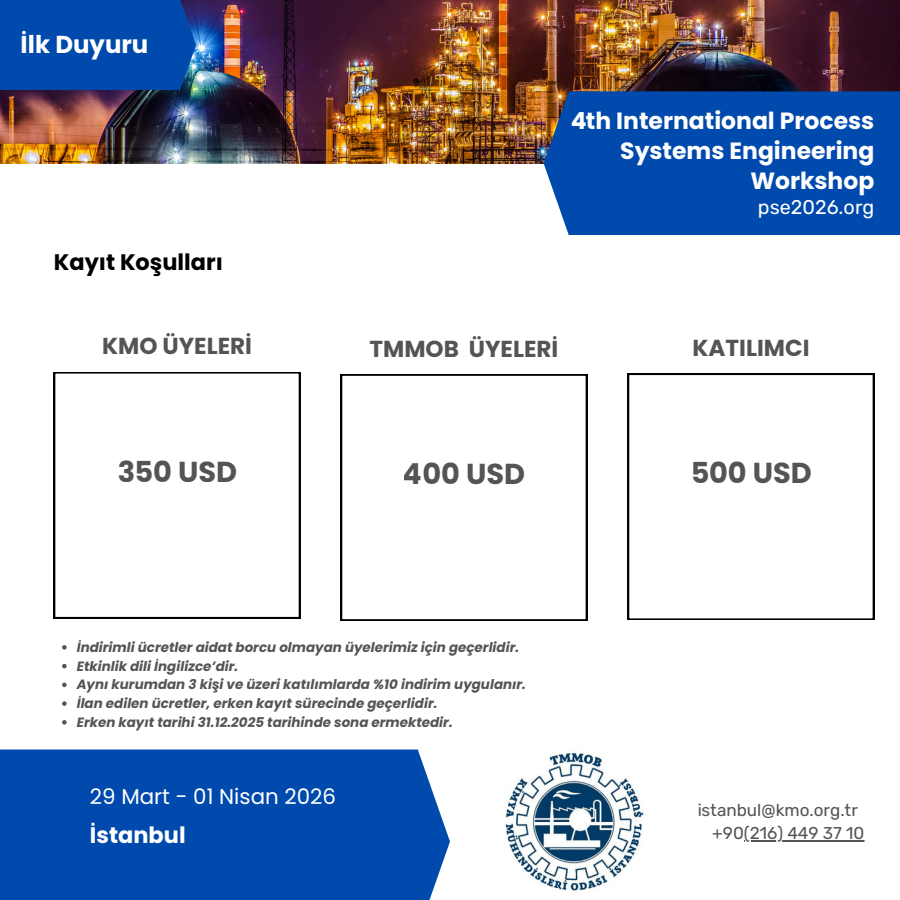
<style>
.page{position:relative;width:900px;height:900px;background:#fff}
.page>*{position:absolute;margin:0;border:0;box-sizing:border-box;transform-origin:0 0}
.t1{font:700 28.9px "Poppins";color:#545454}
.t2{font:700 24.4px "Poppins";color:#fff}
.t3{font:700 23.5px/30.4px "Poppins";color:#fff;text-align:right}
.t4{font:700 23.1px "Poppins";color:#545454}
.t5{font:700 22.4px "Poppins";color:#000}
.t6{font:700 22.4px "Poppins";color:#fff}
.t7{font:21.4px "Poppins";color:#fff}
.t8{font:19.8px "Rubik";color:#fff}
.t9{font:17.1px/23.3px "Rubik";color:#545454}
.t10{font:italic 700 13.4px/18.7px "Poppins";color:#545454}
</style>
<div class="page">
<img style="left:0;top:0;width:900px;height:164px">
<div style="left:544px;top:91px;width:356px;height:144px;background:#004aad"></div>
<div style="left:0;top:0;width:196px;height:90px;background:#004aad"></div>
<div style="left:0;top:750px;width:450px;height:150px;background:#004aad"></div>
<img style="left:505px;top:752px;width:139px;height:140px">
<hr style="left:744px;top:840px;width:120px;height:2px;background:#545454">
<svg style="left:54px;top:372px;width:246px;height:246px"></svg>
<svg style="left:341px;top:374px;width:246px;height:247px"></svg>
<svg style="left:628px;top:374px;width:246px;height:246px"></svg>
<svg style="left:62px;top:645px;width:5px;height:5px"></svg>
<svg style="left:62px;top:664px;width:5px;height:4px"></svg>
<svg style="left:62px;top:683px;width:5px;height:4px"></svg>
<svg style="left:62px;top:701px;width:5px;height:5px"></svg>
<svg style="left:62px;top:720px;width:5px;height:5px"></svg>
<h2 class="t2" style="left:21px;top:27px;width:129px">İlk Duyuru</h2>
<h3 class="t5" style="left:54px;top:246px;width:171px">Kayıt Koşulları</h3>
<h3 class="t4" style="left:102px;top:330px;width:151px">KMO ÜYELERİ</h3>
<h1 class="t1" style="left:117px;top:451px;width:122px">350 USD</h1>
<h3 class="t3" style="left:570px;top:105px;width:306px">4th International Process<br>Systems Engineering<br>Workshop</h3>
<h3 class="t8" style="left:758px;top:196px;width:118px">pse2026.org</h3>
<h3 class="t4" style="left:370px;top:332px;width:190px">TMMOB ÜYELERİ</h3>
<h1 class="t1" style="left:403px;top:454px;width:124px">400 USD</h1>
<h3 class="t4" style="left:693px;top:332px;width:119px">KATILIMCI</h3>
<h1 class="t1" style="left:690px;top:453px;width:123px">500 USD</h1>
<p class="t10" style="left:77px;top:638px;width:451px">İndirimli ücretler aidat borcu olmayan üyelerimiz için geçerlidir.<br>Etkinlik dili İngilizce’dir.<br>Aynı kurumdan 3 kişi ve üzeri katılımlarda %10 indirim uygulanır.<br>İlan edilen ücretler, erken kayıt sürecinde geçerlidir.<br>Erken kayıt tarihi 31.12.2025 tarihinde sona ermektedir.</p>
<h3 class="t7" style="left:90px;top:782px;width:248px">29 Mart - 01 Nisan 2026</h3>
<h3 class="t6" style="left:90px;top:820px;width:97px">İstanbul</h3>
<p class="t9" style="left:712px;top:798px;width:154px;text-indent:-15px">istanbul@kmo.org.tr +90(216) 449 37 10</p>
</div>
